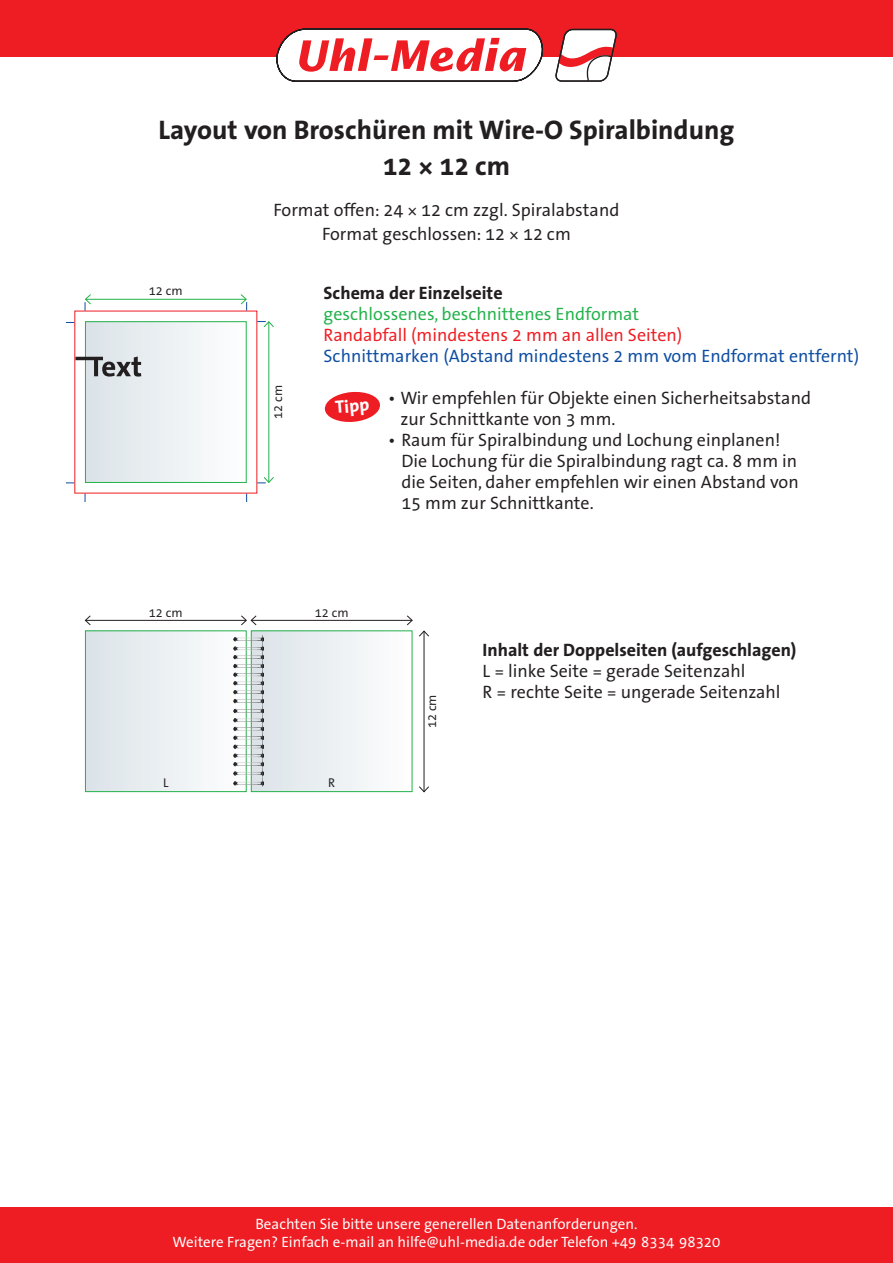
<style>
.page{position:relative;width:893px;height:1263px;background:#fff}
.page>*{position:absolute;margin:0;border:0;box-sizing:border-box;transform-origin:0 0}
.t1{font:700 27px/36px "The Sans Correspondence";color:#231f20;text-align:center}
.t2{font:18px/21px "The Sans Correspondence";color:#231f20}
.t3{font:700 18px "The Sans Correspondence";color:#231f20}
.t4{font:18px "The Sans Correspondence";color:#0d4da1}
.t5{font:18px "The Sans Correspondence";color:#ee1d23}
.t6{font:18px "The Sans Correspondence";color:#23b24b}
.t7{font:700 18px "The Sans Correspondence";color:#fff}
.t8{font:15px/18px "The Sans Correspondence";color:#fff;text-align:center}
.t9{font:12.75px "The Sans Correspondence";color:#231f20}
</style>
<div class="page">
<div style="left:0;top:0;width:893px;height:57px;background:#ee1d23"></div>
<div style="left:0;top:1208px;width:893px;height:55px;background:#ee1d23"></div>
<svg style="left:276px;top:28px;width:268px;height:54px"></svg>
<svg style="left:555px;top:28px;width:62px;height:54px"></svg>
<div style="left:85px;top:631px;width:161px;height:161px;background:linear-gradient(to right,#dbe3e9,#fcfdfd)"></div>
<div style="left:85px;top:630px;width:162px;height:162px;border:1px solid #23b24b"></div>
<div style="left:251px;top:631px;width:161px;height:161px;background:linear-gradient(to right,#dbe3e8,#fefeff)"></div>
<div style="left:251px;top:630px;width:161px;height:162px;border:1px solid #23b24b"></div>
<hr style="left:85px;top:620px;width:161px;height:1px;background:#231f20">
<svg style="left:85px;top:615px;width:6px;height:11px"></svg>
<hr style="left:251px;top:620px;width:161px;height:1px;background:#231f20">
<svg style="left:241px;top:615px;width:16px;height:11px"></svg>
<hr style="left:424px;top:631px;width:1px;height:161px;background:#231f20">
<svg style="left:419px;top:786px;width:10px;height:7px"></svg>
<svg style="left:406px;top:615px;width:23px;height:22px"></svg>
<div style="left:85px;top:322px;width:161px;height:160px;background:linear-gradient(to right,#dbe3e8,#fefefe)"></div>
<div style="left:85px;top:321px;width:162px;height:162px;border:1px solid #23b24b"></div>
<hr style="left:268px;top:322px;width:1px;height:160px;background:#23b24b">
<hr style="left:86px;top:299px;width:160px;height:1px;background:#23b24b">
<svg style="left:85px;top:294px;width:7px;height:17px"></svg>
<svg style="left:240px;top:294px;width:7px;height:17px"></svg>
<svg style="left:257px;top:321px;width:17px;height:7px"></svg>
<svg style="left:257px;top:476px;width:17px;height:8px"></svg>
<svg style="left:75px;top:356px;width:66px;height:21px"></svg>
<svg style="left:324px;top:391px;width:56px;height:31px"></svg>
<img style="left:234px;top:636px;width:30px;height:150px">
<h1 class="t1" style="left:159px;top:112px;width:577px">Layout von Broschüren mit Wire-O Spiralbindung<br>12 × 12 cm</h1>
<p class="t2" style="left:274px;top:198px;width:347px;line-height:24px;text-align:center">Format offen: 24 × 12 cm zzgl. Spiralabstand<br>Format geschlossen: 12 × 12 cm</p>
<p class="t9" style="left:149px;top:284px;width:35px">12 cm</p>
<p class="t3" style="left:324px;top:283px;width:181px">Schema der Einzelseite</p>
<p class="t6" style="left:324px;top:304px;width:317px">geschlossenes, beschnittenes Endformat</p>
<p class="t5" style="left:324px;top:325px;width:360px">Randabfall (mindestens 2 mm an allen Seiten)</p>
<p class="t4" style="left:324px;top:346px;width:537px">Schnittmarken (Abstand mindestens 2 mm vom Endformat entfernt)</p>
<p class="t2" style="left:401px;top:388px;width:412px;text-indent:-13px">• Wir empfehlen für Objekte einen Sicherheitsabstand zur Schnittkante von 3 mm.</p>
<p class="t2" style="left:401px;top:430px;width:399px;text-indent:-14px">• Raum für Spiralbindung und Lochung einplanen!<br>Die Lochung für die Spiralbindung ragt ca. 8 mm in die Seiten, daher empfehlen wir einen Abstand von 15 mm zur Schnittkante.</p>
<p class="t9" style="left:271px;top:419px;width:35px;rotate:-90deg">12 cm</p>
<p class="t7" style="left:335px;top:398px;width:35px;rotate:-5deg">Tipp</p>
<p class="t9" style="left:149px;top:605px;width:35px">12 cm</p>
<p class="t9" style="left:315px;top:605px;width:35px">12 cm</p>
<p class="t9" style="left:163px;top:776px;width:7px">L</p>
<p class="t9" style="left:328px;top:776px;width:9px">R</p>
<p class="t9" style="left:425px;top:728px;width:35px;rotate:-90deg">12 cm</p>
<p class="t3" style="left:483px;top:640px;width:315px">Inhalt der Doppelseiten (aufgeschlagen)</p>
<p class="t2" style="left:483px;top:661px;width:299px">L = linke Seite = gerade Seitenzahl<br>R = rechte Seite = ungerade Seitenzahl</p>
<p class="t8" style="left:173px;top:1216px;width:549px">Beachten Sie bitte unsere generellen Datenanforderungen.<br>Weitere Fragen? Einfach e-mail an hilfe@uhl-media.de oder Telefon +49 8334 98320</p>
</div>
